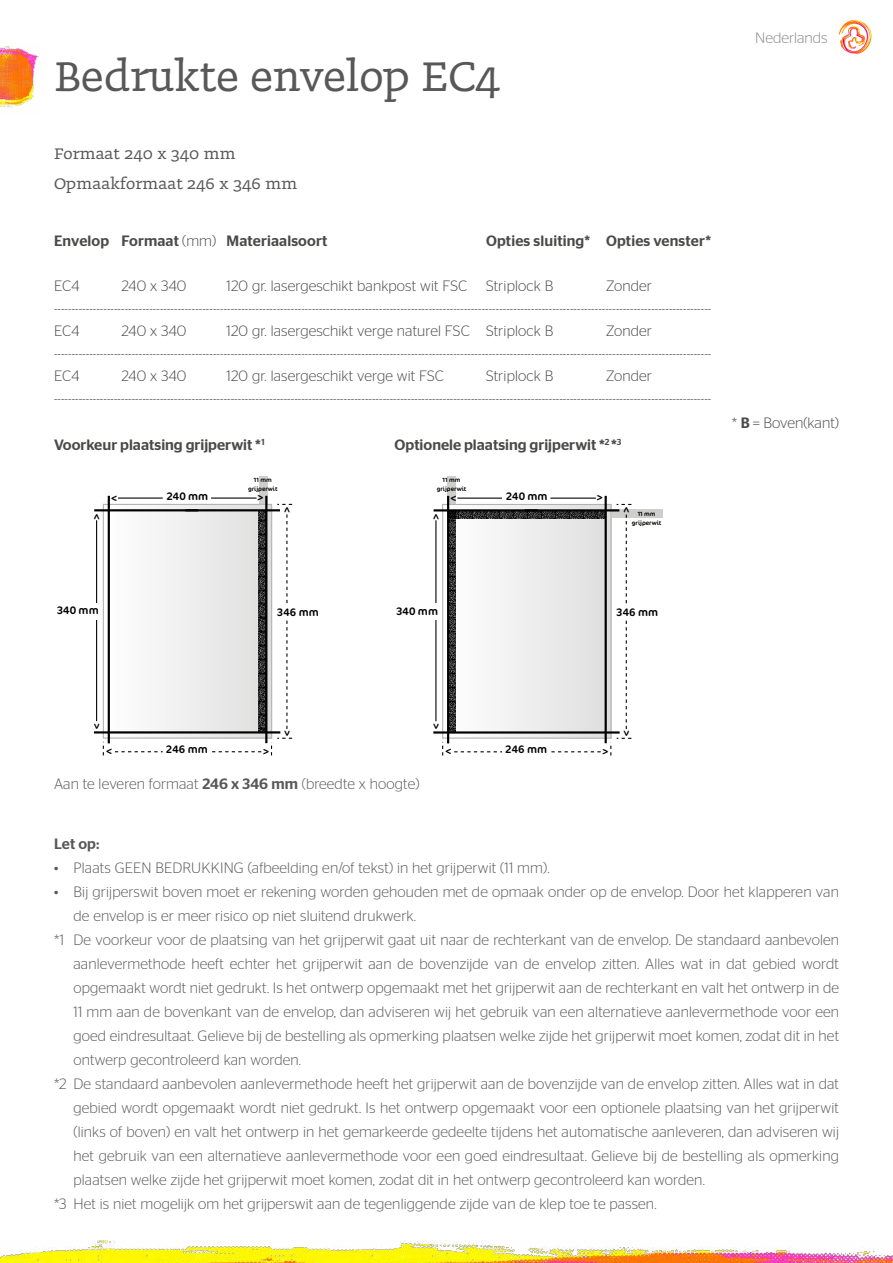
<style>
.page{position:relative;width:893px;height:1263px;background:#fff}
.page>*{position:absolute;margin:0;border:0;box-sizing:border-box;transform-origin:0 0}
.t1{font:48.75px "Doko";color:#585858}
.t2{font:18px/30px "Doko";letter-spacing:.01em;color:#585858}
.t3{font:300 15px "Stag Sans";letter-spacing:.01em;color:#585858}
.t4{font:300 15px/22.5px "Stag Sans";letter-spacing:.01em;color:#4a4a49}
.t5{font:500 15px "Stag Sans";color:#4a4a49}
.t6{font:300 15px "Stag Sans";color:#888}
.t7{font:500 15px "Stag Sans";color:#585858}
.t8{font:10.95px "Cocon";color:#000}
.t9{font:6.15px/9.3px "Cocon";color:#000;text-align:center}
.s1{font-weight:300}
.s2{font-weight:500}
</style>
<div class="page">
<img style="left:0;top:1240px;width:893px;height:23px">
<img style="left:0;top:46px;width:39px;height:62px">
<svg style="left:839px;top:20px;width:33px;height:34px"></svg>
<div style="left:259px;top:476px;width:8px;height:86px;background:#cececd"></div>
<div style="left:103px;top:504px;width:169px;height:234px;background:linear-gradient(to right,#fefefe,#dbdbdb)"></div>
<div style="left:103px;top:504px;width:169px;height:234px;border:1px solid #b3b2b2"></div>
<hr style="left:94px;top:509px;width:186px;height:2px;background:#000">
<hr style="left:94px;top:731px;width:186px;height:2px;background:#000">
<svg style="left:185px;top:509px;width:13px;height:1px"></svg>
<hr style="left:108px;top:496px;width:2px;height:247px;background:#000">
<hr style="left:265px;top:496px;width:2px;height:247px;background:#000">
<hr style="left:118px;top:497px;width:45px;height:2px;background:#000">
<hr style="left:211px;top:497px;width:46px;height:2px;background:#000">
<svg style="left:115px;top:751px;width:48px;height:1px"></svg>
<svg style="left:212px;top:751px;width:49px;height:1px"></svg>
<svg style="left:286px;top:514px;width:1px;height:90px"></svg>
<svg style="left:286px;top:620px;width:1px;height:109px"></svg>
<hr style="left:96px;top:620px;width:1px;height:101px;background:#000">
<hr style="left:96px;top:520px;width:1px;height:83px;background:#000">
<svg style="left:271px;top:738px;width:21px;height:17px"></svg>
<svg style="left:259px;top:511px;width:7px;height:220px;background:#2b2b2b"></svg>
<div style="left:571px;top:509px;width:92px;height:9px;background:#cececd"></div>
<div style="left:447px;top:476px;width:9px;height:86px;background:#cececd"></div>
<div style="left:443px;top:504px;width:168px;height:234px;background:linear-gradient(to right,#fbfbfb,#dedede)"></div>
<div style="left:442px;top:504px;width:170px;height:235px;border:1px solid #b3b2b2"></div>
<hr style="left:434px;top:509px;width:185px;height:2px;background:#000">
<hr style="left:433px;top:731px;width:187px;height:3px;background:#000">
<svg style="left:525px;top:509px;width:13px;height:1px"></svg>
<hr style="left:447px;top:496px;width:2px;height:247px;background:#000">
<hr style="left:605px;top:496px;width:2px;height:247px;background:#000">
<hr style="left:457px;top:498px;width:45px;height:1px;background:#000">
<hr style="left:550px;top:498px;width:46px;height:1px;background:#000">
<svg style="left:454px;top:751px;width:48px;height:1px"></svg>
<svg style="left:551px;top:751px;width:50px;height:1px"></svg>
<svg style="left:626px;top:514px;width:1px;height:90px"></svg>
<svg style="left:626px;top:620px;width:1px;height:109px"></svg>
<hr style="left:435px;top:620px;width:1px;height:101px;background:#000">
<hr style="left:435px;top:520px;width:1px;height:83px;background:#000">
<svg style="left:449px;top:518px;width:7px;height:213px"></svg>
<svg style="left:449px;top:511px;width:156px;height:7px"></svg>
<h1 class="t1" style="left:54px;top:47px;width:448px">Bedrukte envelop EC4</h1>
<p class="t2" style="left:54px;top:138px;width:245px">Formaat 240 x 340 mm<br>Opmaakformaat 246 x 346 mm</p>
<p class="t5" style="left:54px;top:232px;width:275px">Envelop Formaat <span class="s1">(mm)</span> Materiaalsoort</p>
<p class="t5" style="left:486px;top:232px;width:227px">Opties sluiting* Opties venster*</p>
<p class="t4" style="left:54px;top:274px;width:27px">EC4</p>
<p class="t4" style="left:121px;top:274px;width:66px">240 x 340</p>
<p class="t4" style="left:226px;top:274px;width:328px">120 gr. lasergeschikt bankpost wit FSC Striplock B</p>
<p class="t4" style="left:54px;top:274px;width:659px;text-indent:552px">Zonder ------------------------------------------------------------------------------------------------------------------------------------------------------------------------------------------<br>EC4</p>
<p class="t4" style="left:121px;top:319px;width:66px">240 x 340</p>
<p class="t4" style="left:226px;top:319px;width:328px">120 gr. lasergeschikt verge naturel FSC Striplock B</p>
<p class="t4" style="left:54px;top:319px;width:659px;text-indent:552px">Zonder ------------------------------------------------------------------------------------------------------------------------------------------------------------------------------------------<br>EC4</p>
<p class="t4" style="left:121px;top:364px;width:66px">240 x 340</p>
<p class="t4" style="left:226px;top:364px;width:219px">120 gr. lasergeschikt verge wit FSC</p>
<p class="t4" style="left:486px;top:364px;width:69px">Striplock B</p>
<p class="t4" style="left:54px;top:364px;width:659px;text-indent:552px">Zonder ------------------------------------------------------------------------------------------------------------------------------------------------------------------------------------------</p>
<p class="t5" style="left:54px;top:436px;width:212px">Voorkeur plaatsing grijperwit *<sup>1</sup></p>
<p class="t5" style="left:394px;top:436px;width:228px">Optionele plaatsing grijperwit *<sup>2</sup> *<sup>3</sup></p>
<p class="t8" style="left:88px;top:520px;width:8px;rotate:-90deg">&gt;</p>
<p class="t8" style="left:117px;top:506px;width:8px;rotate:-180deg">&gt;</p>
<p class="t9" style="left:248px;top:475px;width:31px">11 mm grijperwit</p>
<p class="t9" style="left:437px;top:475px;width:31px">11 mm grijperwit</p>
<p class="t8" style="left:166px;top:488px;width:43px">240 mm</p>
<p class="t8" style="left:257px;top:490px;width:8px">&gt;</p>
<p class="t8" style="left:457px;top:506px;width:8px;rotate:-180deg">&gt;</p>
<p class="t8" style="left:506px;top:488px;width:43px">240 mm</p>
<p class="t8" style="left:596px;top:490px;width:8px">&gt;</p>
<p class="t8" style="left:279px;top:513px;width:8px;rotate:-90deg">&gt;</p>
<p class="t8" style="left:428px;top:520px;width:8px;rotate:-90deg">&gt;</p>
<p class="t8" style="left:618px;top:513px;width:8px;rotate:-90deg">&gt;</p>
<p class="t9" style="left:632px;top:509px;width:31px">11 mm grijperwit</p>
<p class="t6" style="left:755px;top:30px;width:74px">Nederlands</p>
<p class="t4" style="left:732px;top:411px;width:109px">* <span class="s2">B</span> = Boven(kant)</p>
<p class="t8" style="left:57px;top:603px;width:43px">340 mm</p>
<p class="t8" style="left:277px;top:604px;width:43px">346 mm</p>
<p class="t8" style="left:396px;top:603px;width:43px">340 mm</p>
<p class="t8" style="left:616px;top:604px;width:43px">346 mm</p>
<p class="t8" style="left:105px;top:722px;width:8px;rotate:90deg">&gt;</p>
<p class="t8" style="left:296px;top:730px;width:8px;rotate:90deg">&gt;</p>
<p class="t8" style="left:444px;top:723px;width:8px;rotate:90deg">&gt;</p>
<p class="t8" style="left:635px;top:730px;width:8px;rotate:90deg">&gt;</p>
<p class="t8" style="left:112px;top:760px;width:8px;rotate:-180deg">&gt;</p>
<p class="t8" style="left:166px;top:741px;width:43px">246 mm</p>
<p class="t8" style="left:263px;top:743px;width:8px">&gt;</p>
<p class="t8" style="left:452px;top:760px;width:8px;rotate:-180deg">&gt;</p>
<p class="t8" style="left:505px;top:742px;width:43px">246 mm</p>
<p class="t8" style="left:602px;top:743px;width:8px">&gt;</p>
<p class="t3" style="left:54px;top:776px;width:367px">Aan te leveren formaat <span class="s2">246 x 346 mm</span> (breedte x hoogte)</p>
<p class="t7" style="left:54px;top:835px;width:47px">Let op:</p>
<p class="t3" style="left:54px;top:860px;width:497px">• Plaats GEEN BEDRUKKING (afbeelding en/of tekst) in het grijperwit (11 mm).</p>
<p class="t3" style="left:54px;top:884px;width:786px">• Bij grijperswit boven moet er rekening worden gehouden met de opmaak onder op de envelop. Door het klapperen van</p>
<p class="t3" style="left:73px;top:908px;width:344px">de envelop is er meer risico op niet sluitend drukwerk.</p>
<p class="t3" style="left:54px;top:932px;width:786px">*1 De voorkeur voor de plaatsing van het grijperwit gaat uit naar de rechterkant van de envelop. De standaard aanbevolen</p>
<p class="t3" style="left:73px;top:956px;width:767px">aanlevermethode heeft echter het grijperwit aan de bovenzijde van de envelop zitten. Alles wat in dat gebied wordt</p>
<p class="t3" style="left:73px;top:980px;width:767px">opgemaakt wordt niet gedrukt. Is het ontwerp opgemaakt met het grijperwit aan de rechterkant en valt het ontwerp in de</p>
<p class="t3" style="left:73px;top:1004px;width:767px">11 mm aan de bovenkant van de envelop, dan adviseren wij het gebruik van een alternatieve aanlevermethode voor een</p>
<p class="t3" style="left:73px;top:1028px;width:767px">goed eindresultaat. Gelieve bij de bestelling als opmerking plaatsen welke zijde het grijperwit moet komen, zodat dit in het</p>
<p class="t3" style="left:73px;top:1052px;width:229px">ontwerp gecontroleerd kan worden.</p>
<p class="t3" style="left:54px;top:1076px;width:786px">*2 De standaard aanbevolen aanlevermethode heeft het grijperwit aan de bovenzijde van de envelop zitten. Alles wat in dat</p>
<p class="t3" style="left:73px;top:1100px;width:767px">gebied wordt opgemaakt wordt niet gedrukt. Is het ontwerp opgemaakt voor een optionele plaatsing van het grijperwit</p>
<p class="t3" style="left:73px;top:1124px;width:767px">(links of boven) en valt het ontwerp in het gemarkeerde gedeelte tijdens het automatische aanleveren, dan adviseren wij</p>
<p class="t3" style="left:73px;top:1148px;width:767px">het gebruik van een alternatieve aanlevermethode voor een goed eindresultaat. Gelieve bij de bestelling als opmerking</p>
<p class="t3" style="left:73px;top:1172px;width:633px">plaatsen welke zijde het grijperwit moet komen, zodat dit in het ontwerp gecontroleerd kan worden.</p>
<p class="t3" style="left:54px;top:1196px;width:604px">*3 Het is niet mogelijk om het grijperswit aan de tegenliggende zijde van de klep toe te passen.</p>
</div>
